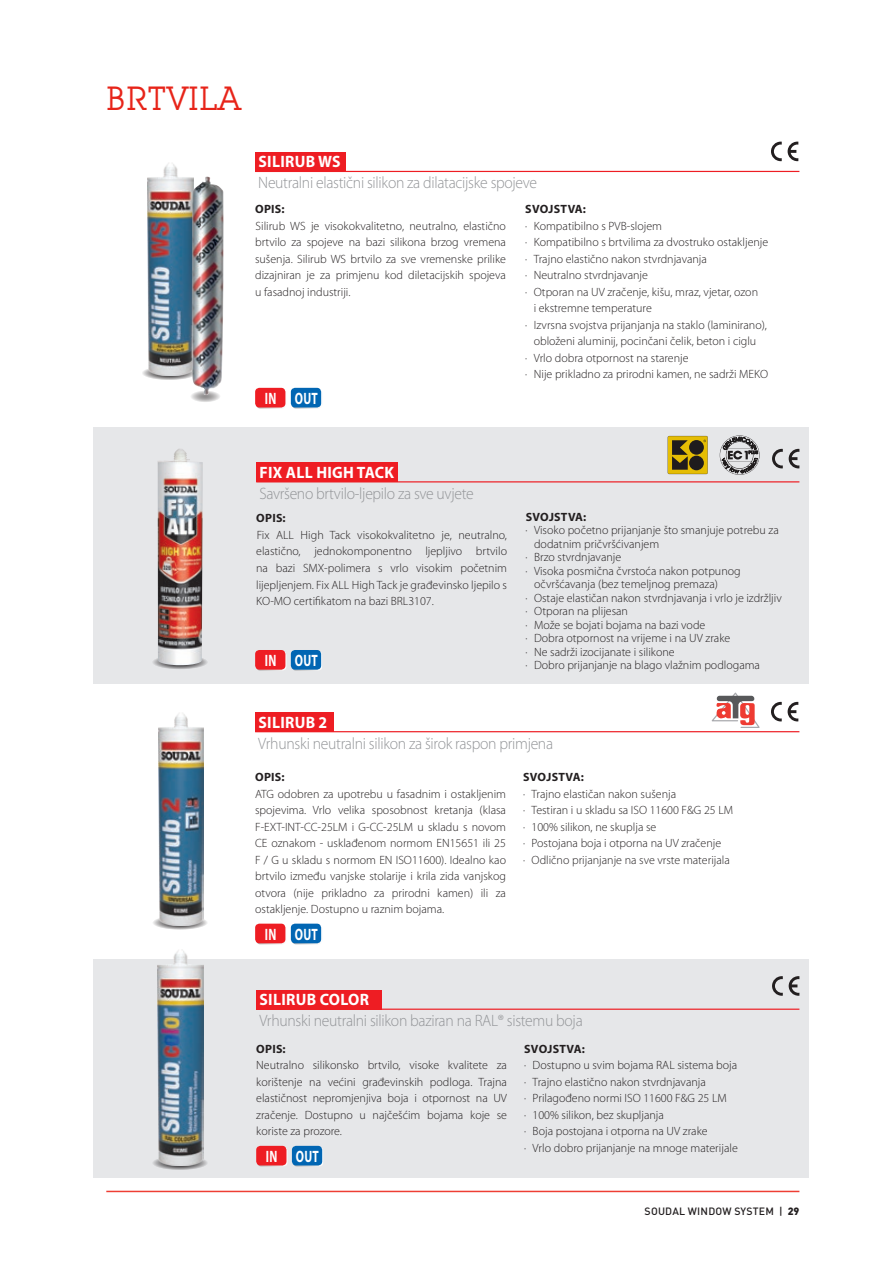
<style>
.page{position:relative;width:893px;height:1263px;background:#fff}
.page>*{position:absolute;margin:0;border:0;box-sizing:border-box;transform-origin:0 0}
.t1{font:33px "Lubalin Graph IT Cby BT";color:#e72419}
.t2{font:300 16.5px "Myriad Pro";letter-spacing:-.02em;color:#939598;scale:.95 1}
.t3{font:700 16.5px "Myriad Pro";letter-spacing:.02em;color:#fff;scale:.95 1}
.t4{font:700 16.5px "Myriad Pro";letter-spacing:.02em;color:#fff;scale:.7 1}
.t5{font:300 12px/16.5px "Myriad Pro";color:#231f20;text-align:justify}
.t6{font:700 12px "Myriad Pro";letter-spacing:.02em;color:#231f20}
.t7{font:500 10.5px "DIN Pro";letter-spacing:.02em;color:#231f20}
.s1{font-weight:900}
</style>
<div class="page">
<hr style="left:106px;top:1191px;width:693px;height:1px;background:#ee3e34">
<div style="left:94px;top:427px;width:715px;height:256px;background:#e6e7e9"></div>
<div style="left:94px;top:959px;width:715px;height:219px;background:#e6e7e9"></div>
<svg style="left:153px;top:1159px;width:54px;height:11px"></svg>
<img style="left:157px;top:949px;width:47px;height:217px">
<div style="left:255px;top:712px;width:79px;height:20px;background:#ee1d23"></div>
<hr style="left:255px;top:731px;width:544px;height:1px;background:#ee1d23">
<div style="left:256px;top:990px;width:126px;height:19px;background:#ee1d23"></div>
<hr style="left:256px;top:1008px;width:543px;height:2px;background:#ee1d23">
<svg style="left:256px;top:925px;width:30px;height:19px"></svg>
<div style="left:255px;top:924px;width:30px;height:19px;background:#ee1d23;border-radius:4px"></div>
<svg style="left:292px;top:925px;width:30px;height:19px"></svg>
<div style="left:291px;top:924px;width:30px;height:19px;background:#0166b3;border-radius:4px"></div>
<div style="left:292px;top:1146px;width:30px;height:19px;background:#0166b3;border-radius:4px"></div>
<svg style="left:257px;top:1147px;width:66px;height:19px"></svg>
<div style="left:256px;top:1146px;width:30px;height:19px;background:#ee1d23;border-radius:4px"></div>
<svg style="left:772px;top:976px;width:11px;height:20px"></svg>
<svg style="left:789px;top:976px;width:10px;height:20px"></svg>
<svg style="left:153px;top:919px;width:54px;height:11px"></svg>
<img style="left:158px;top:713px;width:46px;height:212px">
<svg style="left:771px;top:702px;width:11px;height:19px"></svg>
<svg style="left:788px;top:702px;width:10px;height:19px"></svg>
<svg style="left:711px;top:692px;width:49px;height:36px"></svg>
<svg style="left:153px;top:658px;width:55px;height:11px"></svg>
<img style="left:157px;top:449px;width:46px;height:216px">
<div style="left:256px;top:463px;width:142px;height:19px;background:#ee1d23"></div>
<hr style="left:256px;top:481px;width:543px;height:1px;background:#ee1d23">
<svg style="left:772px;top:449px;width:11px;height:19px"></svg>
<svg style="left:789px;top:449px;width:10px;height:19px"></svg>
<div style="left:255px;top:152px;width:90px;height:20px;background:#ee1d23"></div>
<hr style="left:255px;top:171px;width:544px;height:1px;background:#ee1d23">
<svg style="left:256px;top:389px;width:30px;height:20px"></svg>
<div style="left:255px;top:388px;width:30px;height:19px;background:#ee1d23;border-radius:4px"></div>
<svg style="left:292px;top:389px;width:30px;height:20px"></svg>
<div style="left:291px;top:388px;width:30px;height:19px;background:#0166b3;border-radius:4px"></div>
<svg style="left:142px;top:369px;width:50px;height:11px"></svg>
<img style="left:147px;top:163px;width:45px;height:213px">
<svg style="left:771px;top:142px;width:11px;height:19px"></svg>
<svg style="left:788px;top:142px;width:10px;height:19px"></svg>
<svg style="left:258px;top:651px;width:28px;height:20px"></svg>
<div style="left:255px;top:650px;width:30px;height:20px;background:#ee1d23;border-radius:4px"></div>
<svg style="left:294px;top:651px;width:28px;height:20px"></svg>
<div style="left:291px;top:650px;width:30px;height:20px;background:#0166b3;border-radius:4px"></div>
<div style="left:720px;top:435px;width:39px;height:40px;border:13px solid #231f20;border-radius:50%"></div>
<div style="left:720px;top:436px;width:39px;height:39px;border:13px solid #fff;border-radius:50%"></div>
<svg style="left:668px;top:436px;width:40px;height:38px;background:#8a7310"></svg>
<svg style="left:191px;top:395px;width:29px;height:7px"></svg>
<img style="left:192px;top:177px;width:32px;height:218px">
<svg style="left:722px;top:437px;width:37px;height:36px"></svg>
<h1 class="t1" style="left:106px;top:78px;width:136px">BRTVILA</h1>
<h2 class="t3" style="left:258px;top:151px;width:19px">SILIRUB</h2>
<h2 class="t3" style="left:318px;top:151px;width:25px">WS</h2>
<h2 class="t2" style="left:258px;top:173px;width:295px">Neutralni elastični silikon za dilatacijske spojeve</h2>
<p class="t6" style="left:255px;top:201px;width:31px">OPIS:</p>
<p class="t5" style="left:255px;top:217px;width:252px">Silirub WS je visokokvalitetno, neutralno, elastično brtvilo za spojeve na bazi silikona brzog vremena sušenja. Silirub WS brtvilo za sve vremenske prilike dizajniran je za primjenu kod diletacijskih spojeva u fasadnoj industriji.</p>
<h2 class="t4" style="left:265px;top:388px;width:77px">IN OUT</h2>
<p class="t6" style="left:525px;top:202px;width:62px">SVOJSTVA:</p>
<p class="t5" style="left:525px;top:218px;width:138px">· Kompatibilno s PVB-slojem</p>
<p class="t5" style="left:525px;top:234px;width:245px">· Kompatibilno s brtvilima za dvostruko ostakljenje</p>
<p class="t5" style="left:525px;top:251px;width:183px">· Trajno elastično nakon stvrdnjavanja</p>
<p class="t5" style="left:525px;top:267px;width:124px">· Neutralno stvrdnjavanje</p>
<p class="t5" style="left:525px;top:284px;width:234px">· Otporan na UV zračenje, kišu, mraz, vjetar, ozon</p>
<p class="t5" style="left:534px;top:300px;width:120px">i ekstremne temperature</p>
<p class="t5" style="left:525px;top:317px;width:243px">· Izvrsna svojstva prijanjanja na staklo (laminirano),</p>
<p class="t5" style="left:534px;top:333px;width:224px">obloženi aluminij, pocinčani čelik, beton i ciglu</p>
<p class="t5" style="left:525px;top:350px;width:165px">· Vrlo dobra otpornost na starenje</p>
<p class="t5" style="left:525px;top:366px;width:244px">· Nije prikladno za prirodni kamen, ne sadrži MEKO</p>
<h2 class="t3" style="left:260px;top:461px;width:143px">FIX ALL HIGH TACK</h2>
<h2 class="t2" style="left:259px;top:483px;width:227px">Savršeno brtvilo-ljepilo za sve uvjete</h2>
<p class="t6" style="left:256px;top:511px;width:31px">OPIS:</p>
<p class="t5" style="left:256px;top:527px;width:252px">Fix ALL High Tack visokokvalitetno je, neutralno, elastično, jednokomponentno ljepljivo brtvilo na bazi SMX-polimera s vrlo visokim početnim lijepljenjem. Fix ALL High Tack je građevinsko ljepilo s KO-MO certifikatom na bazi BRL3107.</p>
<h2 class="t4" style="left:265px;top:650px;width:77px">IN OUT</h2>
<p class="t6" style="left:526px;top:509px;width:62px">SVOJSTVA:</p>
<p class="t5" style="left:526px;top:522px;width:255px">· Visoko početno prijanjanje što smanjuje potrebu za</p>
<p class="t5" style="left:534px;top:535px;width:127px">dodatnim pričvršćivanjem</p>
<p class="t5" style="left:526px;top:549px;width:97px">· Brzo stvrdnjavanje</p>
<p class="t5" style="left:526px;top:562px;width:217px">· Visoka posmična čvrstoća nakon potpunog</p>
<p class="t5" style="left:534px;top:576px;width:185px">očvršćavanja (bez temeljnog premaza)</p>
<p class="t5" style="left:526px;top:589px;width:258px">· Ostaje elastičan nakon stvrdnjavanja i vrlo je izdržljiv</p>
<p class="t5" style="left:526px;top:603px;width:104px">· Otporan na plijesan</p>
<p class="t5" style="left:526px;top:616px;width:181px">· Može se bojati bojama na bazi vode</p>
<p class="t5" style="left:526px;top:630px;width:206px">· Dobra otpornost na vrijeme i na UV zrake</p>
<p class="t5" style="left:526px;top:643px;width:151px">· Ne sadrži izocijanate i silikone</p>
<p class="t5" style="left:526px;top:657px;width:236px">· Dobro prijanjanje na blago vlažnim podlogama</p>
<h2 class="t3" style="left:258px;top:711px;width:19px">SILIRUB</h2>
<h2 class="t3" style="left:318px;top:711px;width:11px">2</h2>
<h2 class="t2" style="left:258px;top:733px;width:312px">Vrhunski neutralni silikon za širok raspon primjena</h2>
<p class="t6" style="left:255px;top:769px;width:31px">OPIS:</p>
<p class="t5" style="left:255px;top:785px;width:252px">ATG odobren za upotrebu u fasadnim i ostakljenim spojevima. Vrlo velika sposobnost kretanja (klasa F-EXT-INT-CC-25LM i G-CC-25LM u skladu s novom CE oznakom - usklađenom normom EN15651 ili 25<br>F / G u skladu s normom EN ISO11600). Idealno kao brtvilo između vanjske stolarije i krila zida vanjskog otvora (nije prikladno za prirodni kamen) ili za ostakljenje. Dostupno u raznim bojama.</p>
<h2 class="t4" style="left:265px;top:923px;width:77px">IN OUT</h2>
<p class="t6" style="left:523px;top:769px;width:62px">SVOJSTVA:</p>
<p class="t5" style="left:523px;top:785px;width:211px;text-align:left">· Trajno elastičan nakon sušenja<br>· Testiran i u skladu sa ISO 11600 F&amp;G 25 LM · 100% silikon, ne skuplja se<br>· Postojana boja i otporna na UV zračenje<br>· Odlično prijanjanje na sve vrste materijala</p>
<h2 class="t3" style="left:260px;top:989px;width:19px">SILIRUB</h2>
<h2 class="t3" style="left:320px;top:989px;width:33px">COLOR</h2>
<h2 class="t2" style="left:259px;top:1010px;width:342px">Vrhunski neutralni silikon baziran na RAL® sistemu boja</h2>
<p class="t6" style="left:256px;top:1041px;width:31px">OPIS:</p>
<p class="t5" style="left:256px;top:1057px;width:252px">Neutralno silikonsko brtvilo, visoke kvalitete za korištenje na većini građevinskih podloga. Trajna elastičnost nepromjenjiva boja i otpornost na UV zračenje. Dostupno u najčešćim bojama koje se koriste za prozore.</p>
<h2 class="t4" style="left:266px;top:1146px;width:77px">IN OUT</h2>
<p class="t6" style="left:524px;top:1041px;width:62px">SVOJSTVA:</p>
<p class="t5" style="left:524px;top:1057px;width:215px;text-align:left">· Dostupno u svim bojama RAL sistema boja · Trajno elastično nakon stvrdnjavanja<br>· Prilagođeno normi ISO 11600 F&amp;G 25 LM<br>· 100% silikon, bez skupljanja<br>· Boja postojana i otporna na UV zrake<br>· Vrlo dobro prijanjanje na mnoge materijale</p>
<p class="t7" style="left:645px;top:1203px;width:156px">SOUDAL WINDOW SYSTEM | <span class="s1">29</span></p>
</div>
